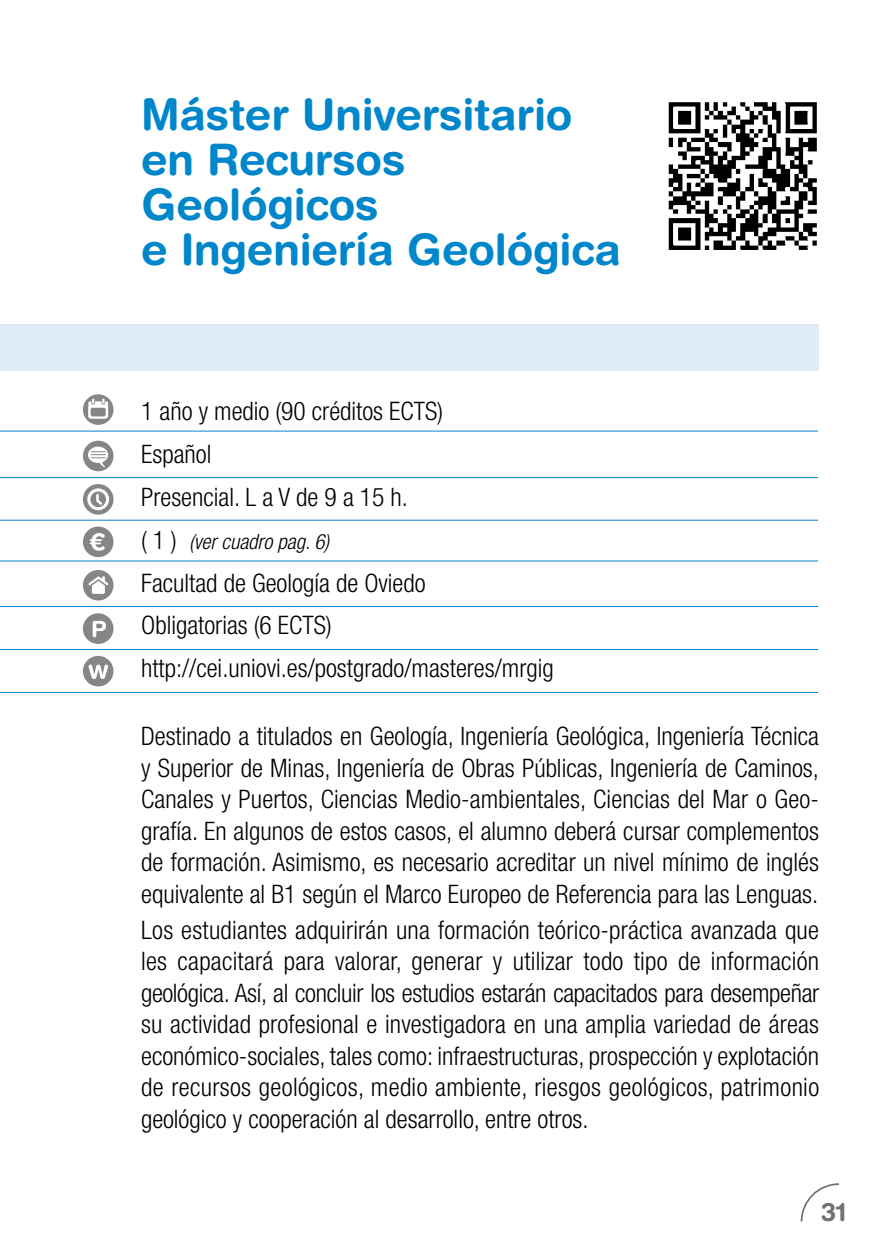
<style>
.page{position:relative;width:893px;height:1259px;background:#fff}
.page>*{position:absolute;margin:0;border:0;box-sizing:border-box;transform-origin:0 0}
.t1{font:700 43.5px/45px "Helvetica Rounded LT Std";letter-spacing:-.005em;color:#0086cb}
.t2{font:300 condensed 25.5px/31.5px "Helvetica Neue LT Std";color:#000}
.t3{font:700 25.5px "Helvetica Rounded LT Std";color:#707172}
.t4{font:italic 300 condensed 21px "Helvetica Neue LT Std";color:#000}
.s1{font-style:normal;font-size:25.5px}
</style>
<div class="page">
<svg style="left:800px;top:1183px;width:39px;height:39px"></svg>
<div style="left:0;top:324px;width:818px;height:46px;background:#dfecf7"></div>
<hr style="left:0;top:430px;width:818px;height:1px;background:#0086cb">
<hr style="left:0;top:477px;width:818px;height:1px;background:#0086cb">
<hr style="left:0;top:520px;width:818px;height:1px;background:#0086cb">
<hr style="left:0;top:560px;width:818px;height:1px;background:#0086cb">
<hr style="left:0;top:606px;width:818px;height:1px;background:#0086cb">
<hr style="left:0;top:649px;width:818px;height:1px;background:#0086cb">
<hr style="left:0;top:692px;width:818px;height:1px;background:#0086cb">
<div style="left:83px;top:394px;width:31px;height:31px;background:#848687;border-radius:50%"></div>
<svg style="left:88px;top:399px;width:20px;height:20px"></svg>
<div style="left:83px;top:656px;width:31px;height:30px;background:#848687;border-radius:50%"></div>
<svg style="left:89px;top:664px;width:19px;height:15px"></svg>
<div style="left:83px;top:526px;width:31px;height:31px;background:#848687;border-radius:50%"></div>
<svg style="left:90px;top:533px;width:15px;height:18px"></svg>
<div style="left:83px;top:570px;width:31px;height:30px;background:#848687;border-radius:50%"></div>
<svg style="left:88px;top:576px;width:20px;height:18px"></svg>
<div style="left:83px;top:441px;width:31px;height:30px;background:#848687;border-radius:50%"></div>
<svg style="left:88px;top:446px;width:20px;height:17px"></svg>
<svg style="left:91px;top:451px;width:15px;height:16px"></svg>
<div style="left:83px;top:484px;width:31px;height:30px;background:#848687;border-radius:50%"></div>
<div style="left:87px;top:488px;width:22px;height:22px;border:3px solid #fff;border-radius:50%"></div>
<svg style="left:95px;top:492px;width:10px;height:15px"></svg>
<img style="left:668px;top:102px;width:149px;height:148px">
<div style="left:83px;top:613px;width:31px;height:31px;background:#848687;border-radius:50%"></div>
<svg style="left:93px;top:621px;width:13px;height:16px"></svg>
<h1 class="t1" style="left:141px;top:92px;width:481px">Máster Universitario en Recursos<br>Geológicos<br>e Ingeniería Geológica</h1>
<p class="t2" style="left:141px;top:390px;width:303px;line-height:42.6px">1 año y medio (90 créditos ECTS)<br>Español<br>Presencial. L a V de 9 a 15 h.</p>
<p class="t4" style="left:141px;top:529px;width:189px"><span class="s1">( 1 )</span> (ver cuadro pag. 6)</p>
<p class="t2" style="left:141px;top:561px;width:414px;line-height:42.6px">Facultad de Geología de Oviedo<br>Obligatorias (6 ECTS) http://cei.uniovi.es/postgrado/masteres/mrgig</p>
<p class="t2" style="left:141px;top:720px;width:679px;text-align:justify">Destinado a titulados en Geología, Ingeniería Geológica, Ingeniería Técnica y Superior de Minas, Ingeniería de Obras Públicas, Ingeniería de Caminos, Canales y Puertos, Ciencias Medio-ambientales, Ciencias del Mar o Geo&shy;grafía. En algunos de estos casos, el alumno deberá cursar complementos de formación. Asimismo, es necesario acreditar un nivel mínimo de inglés equivalente al B1 según el Marco Europeo de Referencia para las Lenguas.</p>
<p class="t2" style="left:141px;top:913px;width:680px;text-align:justify">Los estudiantes adquirirán una formación teórico-práctica avanzada que les capacitará para valorar, generar y utilizar todo tipo de información geológica. Así, al concluir los estudios estarán capacitados para desempeñar su actividad profesional e investigadora en una amplia variedad de áreas económico-sociales, tales como: infraestructuras, prospección y explotación de recursos geológicos, medio ambiente, riesgos geológicos, patrimonio geológico y cooperación al desarrollo, entre otros.</p>
<p class="t3" style="left:821px;top:1196px;width:27px">31</p>
</div>
